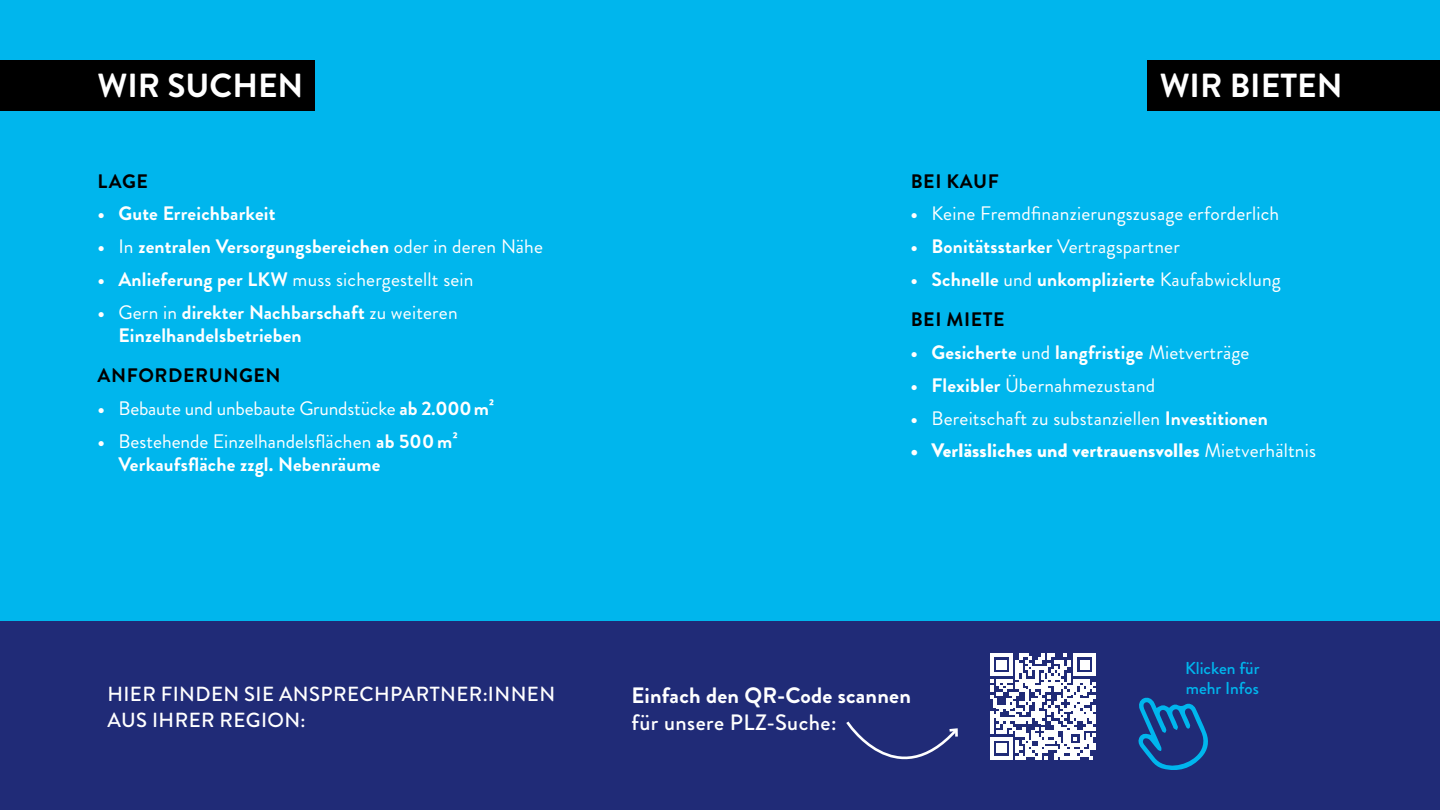
<style>
.page{position:relative;width:1440px;height:810px;background:#00b6ed}
.page>*{position:absolute;margin:0;border:0;box-sizing:border-box;transform-origin:0 0}
.t1{font:700 33.38px "Brandon Grotesque";color:#fff}
.t2{font:700 22.27px "Brandon Grotesque";letter-spacing:.01em;color:#fff}
.t3{font:500 22.27px "Brandon Grotesque";letter-spacing:.02em;color:#fff}
.t4{font:500 20.4px/26px "Brandon Grotesque";letter-spacing:.02em;color:#fff}
.t5{font:700 19.5px/23.2px "Brandon Grotesque";letter-spacing:.01em;color:#fff}
.t6{font:19.5px "Brandon Grotesque";letter-spacing:.01em;color:#fff}
.t7{font:900 19.5px "Brandon Grotesque";letter-spacing:.01em;color:#fff}
.t8{font:19.5px "Brandon Grotesque";letter-spacing:-.01em;color:#fff}
.t9{font:700 19.5px "Brandon Grotesque";letter-spacing:.03em;color:#000}
.t10{font:500 17.25px/20.7px "Brandon Grotesque";color:#00b6ed}
.s1{font-weight:400}
.s2{font-weight:700}
.s3{color:#000}
</style>
<div class="page">
<div style="left:0;top:621px;width:1440px;height:189px;background:#202b77"></div>
<svg style="left:990px;top:654px;width:106px;height:105px"></svg>
<svg style="left:846px;top:721px;width:112px;height:39px"></svg>
<svg style="left:1138px;top:697px;width:70px;height:73px"></svg>
<div style="left:0;top:60px;width:315px;height:50px;background:#000"></div>
<div style="left:1148px;top:60px;width:292px;height:50px;background:#000"></div>
<h1 class="t1" style="left:98px;top:62px;width:207px">WIR SUCHEN</h1>
<h1 class="t1" style="left:1160px;top:62px;width:184px">WIR BIETEN</h1>
<p class="t9" style="left:98px;top:167px;width:52px">LAGE</p>
<p class="t5" style="left:97px;top:202px;width:180px">• Gute Erreichbarkeit</p>
<p class="t5" style="left:97px;top:235px;width:447px">• <span class="s1">In</span> zentralen Versorgungsbereichen <span class="s1">oder in deren Nähe</span></p>
<p class="t6" style="left:97px;top:266px;width:378px"><span class="s2">• Anlieferung per LKW</span> muss sichergestellt sein</p>
<p class="t5" style="left:119px;top:301px;width:341px;text-indent:-21px">• <span class="s1">Gern in</span> direkter Nachbarschaft <span class="s1">zu weiteren<br></span>Einzelhandelsbetrieben</p>
<p class="t9" style="left:98px;top:362px;width:184px">ANFORDERUNGEN</p>
<p class="t8" style="left:97px;top:395px;width:398px"><span class="s2">•</span> Bebaute und unbebaute Grundstücke <span class="s2">ab 2.000m²</span></p>
<p class="t5" style="left:119px;top:430px;width:341px;text-indent:-21px">• <span class="s1">Bestehende Einzelhandelsflächen</span> ab 500m²<br>Verkaufsfläche zzgl. Nebenräume</p>
<p class="t9" style="left:911px;top:167px;width:90px">BEI KAUF</p>
<p class="t6" style="left:911px;top:200px;width:370px"><span class="s2">•</span> Keine Fremdfinanzierungszusage erforderlich</p>
<p class="t5" style="left:911px;top:235px;width:271px">• Bonitätsstarker <span class="s1">Vertragspartner</span></p>
<p class="t5" style="left:911px;top:259px;width:372px;line-height:40.6px">• Schnelle <span class="s1">und</span> unkomplizierte <span class="s1">Kaufabwicklung<br></span><span class="s3">BEI MIETE</span></p>
<p class="t5" style="left:911px;top:341px;width:340px">• Gesicherte <span class="s1">und</span> langfristige <span class="s1">Mietverträge</span></p>
<p class="t6" style="left:911px;top:372px;width:246px"><span class="s2">• Flexibler</span> Übernahmezustand</p>
<p class="t6" style="left:911px;top:404px;width:359px"><span class="s2">•</span> Bereitschaft zu substanziellen <span class="s2">Investitionen</span></p>
<p class="t7" style="left:911px;top:437px;width:407px">• Verlässliches und vertrauensvolles <span class="s1">Mietverhältnis</span></p>
<p class="t4" style="left:107px;top:682px;width:449px">HIER FINDEN SIE ANSPRECHPARTNER:INNEN<br>AUS IHRER REGION:</p>
<p class="t2" style="left:632px;top:680px;width:281px">Einfach den QR-Code scannen</p>
<p class="t3" style="left:632px;top:707px;width:207px">für unsere PLZ-Suche:</p>
<p class="t10" style="left:1185px;top:658px;width:76px">Klicken für mehr Infos</p>
</div>
